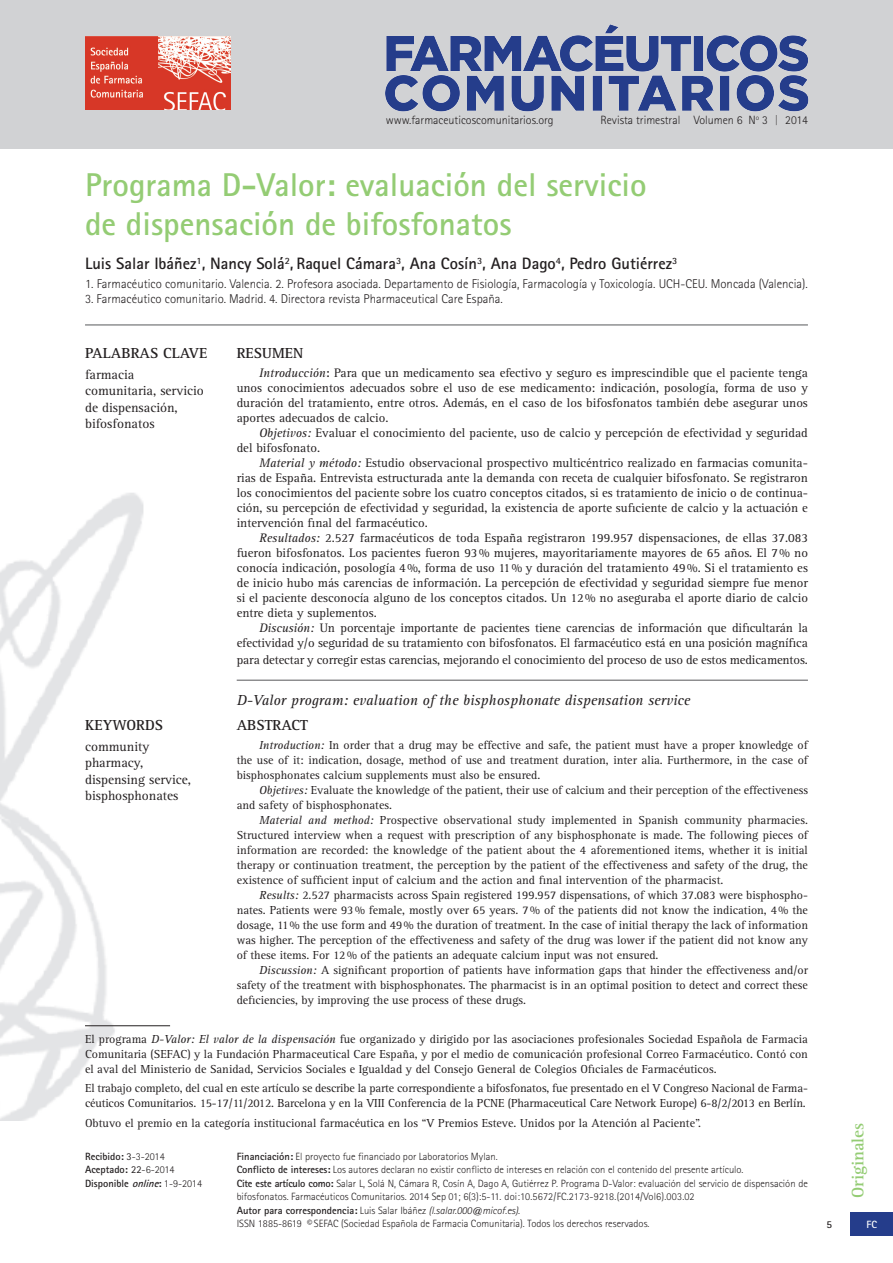
<style>
.page{position:relative;width:893px;height:1263px;background:#fff}
.page>*{position:absolute;margin:0;border:0;box-sizing:border-box;transform-origin:0 0}
.t1{font:700 33px/39px "Rotis Sans Serif";color:#94cc74}
.t2{font:700 17.25px "Rotis Serif";color:#94cc74}
.t3{font:700 16.5px "Rotis Sans Serif";color:#231f20}
.t4{font:italic 15px "Rotis Serif";color:#231f20}
.t5{font:700 15px "Rotis Serif";color:#231f20}
.t6{font:13.5px/16.5px "Rotis Serif";color:#231f20}
.t7{font:12.75px/15px "Rotis Serif";letter-spacing:-.01em;color:#231f20;text-align:justify}
.t8{font:300 12.75px "Rotis Sans Serif";color:#231f20}
.t9{font:12px/15px "Rotis Serif";color:#231f20;text-align:justify}
.t10{font:300 12px "Rotis Sans Serif";color:#231f20}
.t11{font:300 10.5px/13.5px "Rotis Sans Serif";color:#231f20}
.t12{font:700 10.5px/13.5px "Rotis Sans Serif";color:#231f20}
.t13{font:700 10.5px "Rotis Sans Serif";color:#fff}
.s1{font-style:italic}
.s2{font-weight:700}
.s3{font-weight:400}
.s4{font-weight:300}
</style>
<div class="page">
<div style="left:850px;top:1212px;width:43px;height:23px;background:#253d8b"></div>
<img style="left:0;top:493px;width:157px;height:627px">
<div style="left:0;top:0;width:893px;height:149px;background:#d1d2d4"></div>
<img style="left:385px;top:24px;width:424px;height:88px">
<img style="left:85px;top:37px;width:146px;height:73px">
<hr style="left:85px;top:325px;width:723px;height:1px;background:#57585a">
<hr style="left:237px;top:680px;width:571px;height:1px;background:#57585a">
<hr style="left:85px;top:1025px;width:85px;height:1px;background:#231f20">
<p class="t10" style="left:386px;top:113px;width:169px">www.farmaceuticoscomunitarios.org</p>
<p class="t10" style="left:600px;top:113px;width:169px">Revista trimestral Volumen 6 N<sup>o</sup> 3</p>
<p class="t10" style="left:785px;top:113px;width:24px">2014</p>
<h1 class="t1" style="left:85px;top:165px;width:563px">Programa D-Valor: evaluación del servicio de dispensación de bifosfonatos</h1>
<h3 class="t3" style="left:85px;top:253px;width:594px">Luis Salar Ibáñez<sup>1</sup>, Nancy Solá<sup>2</sup>, Raquel Cámara<sup>3</sup>, Ana Cosín<sup>3</sup>, Ana Dago<sup>4</sup>, Pedro Gutiérrez<sup>3</sup></h3>
<p class="t8" style="left:85px;top:277px;width:724px">1. Farmacéutico comunitario. Valencia. 2. Profesora asociada. Departamento de Fisiología, Farmacología y Toxicología. UCH-CEU. Moncada (Valencia).</p>
<p class="t8" style="left:85px;top:292px;width:419px">3. Farmacéutico comunitario. Madrid. 4. Directora revista Pharmaceutical Care España.</p>
<p class="t5" style="left:85px;top:344px;width:124px">PALABRAS CLAVE</p>
<p class="t6" style="left:85px;top:366px;width:120px">farmacia comunitaria, servicio de dispensación, bifosfonatos</p>
<p class="t5" style="left:85px;top:716px;width:80px">KEYWORDS</p>
<p class="t6" style="left:85px;top:738px;width:108px">community pharmacy, dispensing service, bisphosphonates</p>
<p class="t5" style="left:237px;top:344px;width:68px">RESUMEN</p>
<p class="t7" style="left:237px;top:366px;width:573px;text-indent:23px"><span class="s1">Introducción</span><span class="s2">:</span> Para que un medicamento sea efectivo y seguro es imprescindible que el paciente tenga unos conocimientos adecuados sobre el uso de ese medicamento: indicación, posología, forma de uso y duración del tratamiento, entre otros. Además, en el caso de los bifosfonatos también debe asegurar unos aportes adecuados de calcio.</p>
<p class="t7" style="left:237px;top:426px;width:573px;text-indent:23px"><span class="s1">Objetivos:</span> Evaluar el conocimiento del paciente, uso de calcio y percepción de efectividad y seguridad del bifosfonato.</p>
<p class="t7" style="left:237px;top:456px;width:573px;text-indent:23px"><span class="s1">Material y método:</span> Estudio observacional prospectivo multicéntrico realizado en farmacias comunita&shy;rias de España. Entrevista estructurada ante la demanda con receta de cualquier bifosfonato. Se registraron los conocimientos del paciente sobre los cuatro conceptos citados, si es tratamiento de inicio o de continua&shy;ción, su percepción de efectividad y seguridad, la existencia de aporte suficiente de calcio y la actuación e intervención final del farmacéutico.</p>
<p class="t7" style="left:237px;top:531px;width:573px;text-indent:22px"><span class="s1">Resultados:</span> 2.527 farmacéuticos de toda España registraron 199.957 dispensaciones, de ellas 37.083 fueron bifosfonatos. Los pacientes fueron 93% mujeres, mayoritariamente mayores de 65 años. El 7% no conocía indicación, posología 4%, forma de uso 11% y duración del tratamiento 49%. Si el tratamiento es de inicio hubo más carencias de información. La percepción de efectividad y seguridad siempre fue menor si el paciente desconocía alguno de los conceptos citados. Un 12% no aseguraba el aporte diario de calcio entre dieta y suplementos.</p>
<p class="t7" style="left:237px;top:621px;width:573px;text-align:right"><span class="s1">Discusión:</span> Un porcentaje importante de pacientes tiene carencias de información que dificultarán la efectividad y/o seguridad de su tratamiento con bifosfonatos. El farmacéutico está en una posición magnífica</p>
<p class="t7" style="left:237px;top:653px;width:573px">para detectar y corregir estas carencias, mejorando el conocimiento del proceso de uso de estos medicamentos.</p>
<p class="t4" style="left:237px;top:692px;width:455px">D-Valor program: evaluation of the bisphosphonate dispensation service</p>
<p class="t5" style="left:237px;top:716px;width:73px">ABSTRACT</p>
<p class="t9" style="left:237px;top:738px;width:573px;text-indent:22px"><span class="s1">Introduction:</span> In order that a drug may be effective and safe, the patient must have a proper knowledge of the use of it: indication, dosage, method of use and treatment duration, inter alia. Furthermore, in the case of bisphosphonates calcium supplements must also be ensured.</p>
<p class="t9" style="left:237px;top:783px;width:573px;text-indent:22px"><span class="s1">Objetives:</span> Evaluate the knowledge of the patient, their use of calcium and their perception of the effectiveness and safety of bisphosphonates.</p>
<p class="t9" style="left:237px;top:813px;width:573px;text-indent:22px"><span class="s1">Material and method:</span> Prospective observational study implemented in Spanish community pharmacies.<br>Structured interview when a request with prescription of any bisphosphonate is made. The following pieces of information are recorded: the knowledge of the patient about the 4 aforementioned items, whether it is initial therapy or continuation treatment, the perception by the patient of the effectiveness and safety of the drug, the existence of sufficient input of calcium and the action and final intervention of the pharmacist.</p>
<p class="t9" style="left:237px;top:888px;width:573px;text-indent:22px"><span class="s1">Results:</span> 2.527 pharmacists across Spain registered 199.957 dispensations, of which 37.083 were bisphospho&shy;nates. Patients were 93% female, mostly over 65 years. 7% of the patients did not know the indication, 4% the dosage, 11% the use form and 49% the duration of treatment. In the case of initial therapy the lack of information was higher. The perception of the effectiveness and safety of the drug was lower if the patient did not know any of these items. For 12% of the patients an adequate calcium input was not ensured.</p>
<p class="t9" style="left:237px;top:963px;width:573px;text-indent:22px"><span class="s1">Discussion:</span> A significant proportion of patients have information gaps that hinder the effectiveness and/or safety of the treatment with bisphosphonates. The pharmacist is in an optimal position to detect and correct these deficiencies, by improving the use process of these drugs.</p>
<p class="t9" style="left:85px;top:1032px;width:724px">El programa <span class="s1">D-Valor: El valor de la dispensación</span> fue organizado y dirigido por las asociaciones profesionales Sociedad Española de Farmacia Comunitaria (SEFAC) y la Fundación Pharmaceutical Care España, y por el medio de comunicación profesional Correo Farmacéutico. Contó con el aval del Ministerio de Sanidad, Servicios Sociales e Igualdad y del Consejo General de Colegios Oficiales de Farmacéuticos.</p>
<p class="t9" style="left:85px;top:1081px;width:724px">El trabajo completo, del cual en este artículo se describe la parte correspondiente a bifosfonatos, fue presentado en el V Congreso Nacional de Farma&shy;céuticos Comunitarios. 15-17/11/2012. Barcelona y en la VIII Conferencia de la PCNE (Pharmaceutical Care Network Europe) 6-8/2/2013 en Berlín.</p>
<p class="t9" style="left:85px;top:1115px;width:618px">Obtuvo el premio en la categoría institucional farmacéutica en los “V Premios Esteve. Unidos por la Atención al Paciente”.</p>
<p class="t12" style="left:85px;top:1149px;width:119px">Recibido: <span class="s3">3</span><span class="s4">-3-2014<br></span>Aceptado: <span class="s3">22</span><span class="s4">-6-2014<br></span>Disponible <span class="s1">online</span>: <span class="s4">1-9-2014</span></p>
<p class="t11" style="left:237px;top:1149px;width:573px"><span class="s2">Financiación:</span> El proyecto fue financiado por Laboratorios Mylan.<br><span class="s2">Conflicto de intereses:</span> Los autores declaran no existir conflicto de intereses en relación con el contenido del presente artículo.<br><span class="s2">Cite este artículo como:</span> Salar L, Solá N, Cámara R, Cosín A, Dago A, Gutiérrez P. Programa D-Valor: evaluación del servicio de dispensación de bifosfonatos. Farmacéuticos Comunitarios. 2014 Sep 01; 6(3):5-11. doi:10.5672/FC.2173-9218.(2014/Vol6).003.02<br><span class="s2">Autor para correspondencia:</span> Luis Salar Ibáñez <span class="s1">(l.salar.000@micof.es)</span>.<br>ISSN 1885-8619 © SEFAC (Sociedad Española de Farmacia Comunitaria). Todos los derechos reservados.</p>
<h2 class="t2" style="left:848px;top:1198px;width:77px;rotate:-90deg">Originales</h2>
<p class="t12" style="left:826px;top:1217px;width:7px">5</p>
<p class="t13" style="left:866px;top:1217px;width:12px">FC</p>
</div>
